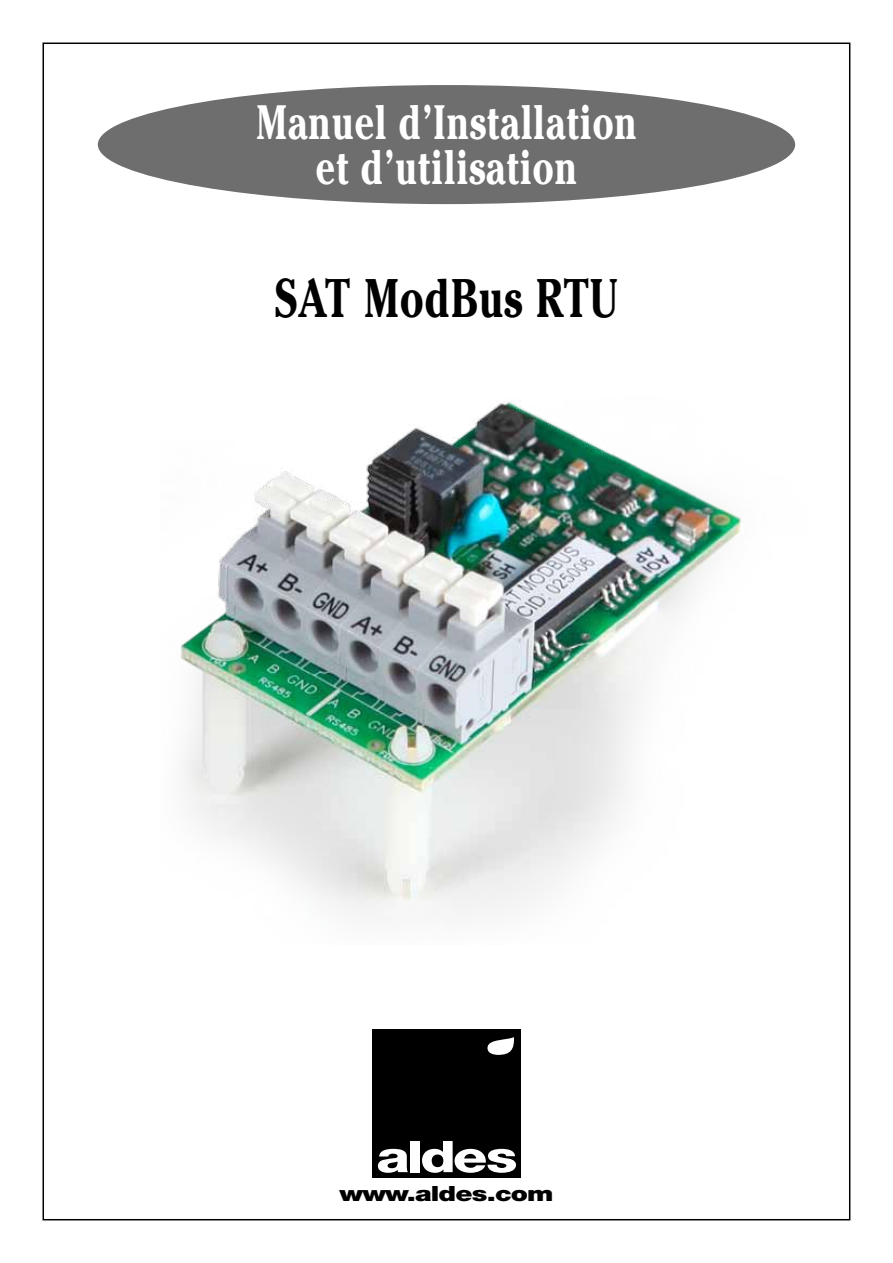
<style>
.page{position:relative;width:893px;height:1263px;background:#fff}
.page>*{position:absolute;margin:0;border:0;box-sizing:border-box;transform-origin:0 0}
.t1{font:700 54px "Cheltenham";letter-spacing:.03em;color:#000;scale:.75 1}
.t2{font:700 48px/45px "Cheltenham";letter-spacing:.03em;color:#fff;text-align:center;scale:.75 1}
.t3{font:900 21px "Helvetica Neue LT Std";letter-spacing:-.03em;color:#000;scale:1.3 1}
</style>
<div class="page">
<div style="left:98px;top:85px;width:697px;height:119px;background:#6e6e6e;border-radius:50%"></div>
<div style="left:372px;top:1029px;width:149px;height:149px;background:#000"></div>
<svg style="left:378px;top:1149px;width:30px;height:24px"></svg>
<div style="left:410px;top:1141px;width:10px;height:31px;background:#fff"></div>
<svg style="left:422px;top:1141px;width:94px;height:32px"></svg>
<svg style="left:487px;top:1037px;width:27px;height:18px"></svg>
<img style="left:180px;top:400px;width:561px;height:515px">
<p class="t2" style="left:256px;top:99px;width:509px">Manuel d’Installation et d’utilisation</p>
<p class="t1" style="left:275px;top:266px;width:458px">SAT ModBus RTU</p>
<p class="t3" style="left:339px;top:1181px;width:166px">www.aldes.com</p>
</div>
